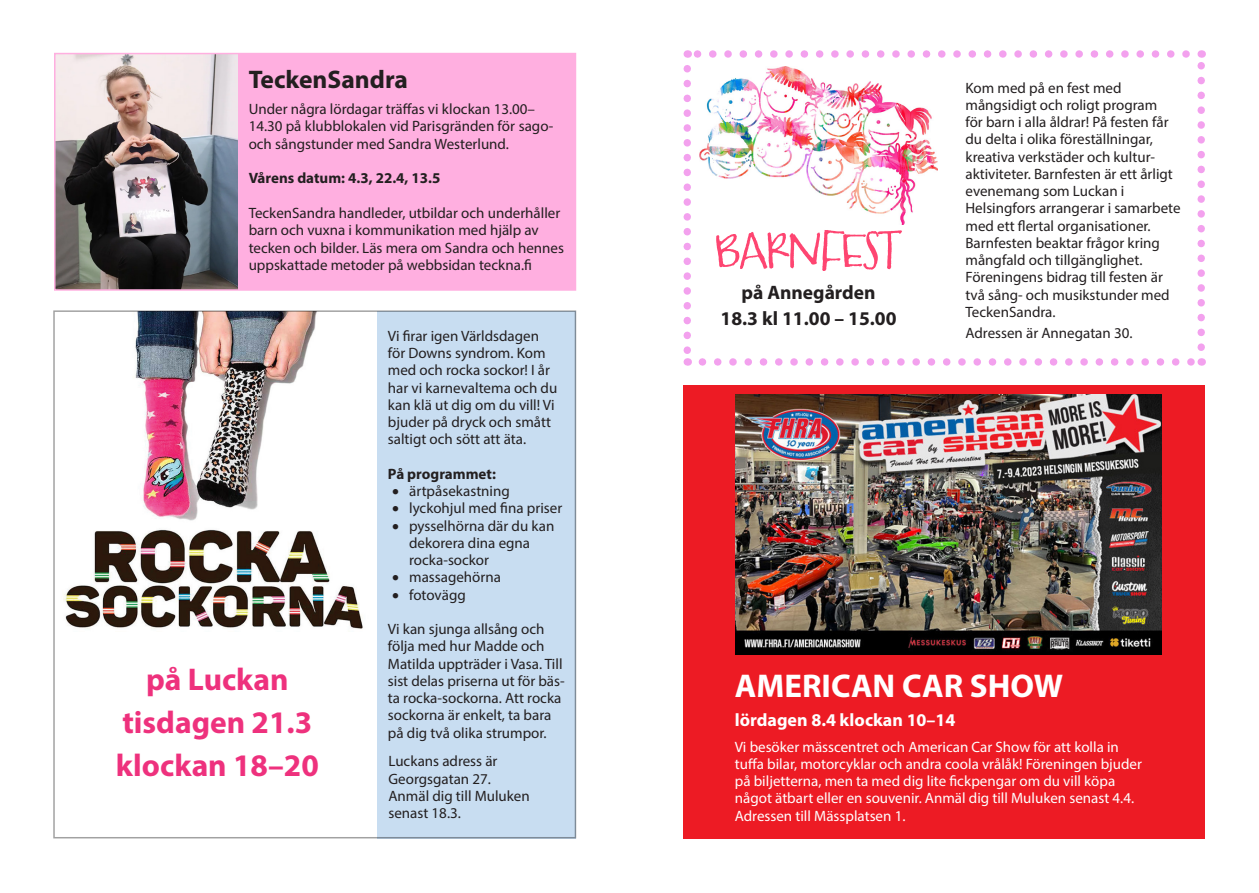
<style>
.page{position:relative;width:1259px;height:893px;background:#fff}
.page>*{position:absolute;margin:0;border:0;box-sizing:border-box;transform-origin:0 0}
.Första_rad{font:54px "Seasoned Hostess";letter-spacing:-.03em;color:#fe4571}
.Första_rad-2{font:700 33px "Myriad Pro";color:#fff}
.Första_rad-3{font:700 31.5px "Myriad Pro";color:#ee317d}
.Första_rad-4{font:700 25.5px "Myriad Pro";color:#231f20}
.Första_rad-5{font:700 19.5px "Myriad Pro";color:#231f20}
.Första_rad-6{font:700 18px "Myriad Pro";color:#fff}
.Första_rad-7{font:15px/17.2px "Myriad Pro";color:#231f20}
.Första_rad-8{font:15px/17.2px "Myriad Pro";color:#fff}
.Första_rad-9{font:700 15px "Myriad Pro";color:#231f20}
</style>
<div class="page">
<img style="left:63px;top:313px;width:300px;height:316px">
<div style="left:377px;top:311px;width:198px;height:528px;background:#c8ddf1"></div>
<div style="left:683px;top:386px;width:522px;height:453px;background:#ed1b24"></div>
<div style="left:55px;top:54px;width:520px;height:236px;background:#ffafe0"></div>
<img style="left:57px;top:56px;width:181px;height:232px">
<div style="left:54px;top:53px;width:522px;height:238px;border:2px solid #ffafe0"></div>
<img style="left:736px;top:395px;width:425px;height:260px">
<img style="left:700px;top:67px;width:237px;height:158px">
<svg style="left:702px;top:358px;width:491px;height:8px"></svg>
<svg style="left:695px;top:50px;width:491px;height:8px"></svg>
<svg style="left:683px;top:69px;width:8px;height:297px"></svg>
<svg style="left:1197px;top:50px;width:8px;height:297px"></svg>
<p class="Första_rad-4" style="left:249px;top:63px;width:161px">TeckenSandra</p>
<p class="Första_rad-7" style="left:249px;top:100px;width:305px">Under några lördagar träffas vi klockan 13.00–<br>14.30 på klubblokalen vid Parisgränden för sago&shy;och sångstunder med Sandra Westerlund.</p>
<p class="Första_rad-9" style="left:249px;top:168px;width:193px">Vårens datum: 4.3, 22.4, 13.5</p>
<p class="Första_rad-7" style="left:249px;top:204px;width:317px">TeckenSandra handleder, utbildar och underhåller barn och vuxna i kommunikation med hjälp av tecken och bilder. Läs mera om Sandra och hennes uppskattade metoder på webbsidan teckna.fi</p>
<p class="Första_rad" style="left:715px;top:215px;width:188px">BARNFEST</p>
<p class="Första_rad-5" style="left:741px;top:279px;width:136px">på Annegården</p>
<p class="Första_rad-5" style="left:720px;top:306px;width:177px">18.3 kl 11.00 – 15.00</p>
<p class="Första_rad-7" style="left:965px;top:79px;width:217px">Kom med på en fest med mångsidigt och roligt program<br>för barn i alla åldrar! På festen får du delta i olika föreställningar, kreativa verkstäder och kultur&shy;aktiviteter. Barnfesten är ett årligt evenemang som Luckan i<br>Helsingfors arrangerar i samarbete med ett flertal organisationer.<br>Barnfesten beaktar frågor kring mångfald och tillgänglighet.<br>Föreningens bidrag till festen är två sång- och musikstunder med<br>TeckenSandra.</p>
<p class="Första_rad-7" style="left:388px;top:327px;width:153px">Vi firar igen Världsdagen</p>
<p class="Första_rad-7" style="left:965px;top:324px;width:168px">Adressen är Annegatan 30.</p>
<p class="Första_rad-7" style="left:388px;top:344px;width:171px">för Downs syndrom. Kom med och rocka sockor! I år har vi karnevaltema och du kan klä ut dig om du vill! Vi bjuder på dryck och smått saltigt och sött att äta.</p>
<p class="Första_rad-9" style="left:388px;top:464px;width:109px">På programmet:</p>
<p class="Första_rad-7" style="left:392px;top:482px;width:119px">• ärtpåsekastning</p>
<p class="Första_rad-7" style="left:392px;top:499px;width:172px">• lyckohjul med fina priser</p>
<p class="Första_rad-7" style="left:409px;top:517px;width:147px;text-indent:-17px">• pysselhörna där du kan dekorera dina egna rocka-sockor</p>
<p class="Första_rad-7" style="left:392px;top:568px;width:110px">• massagehörna</p>
<p class="Första_rad-7" style="left:392px;top:586px;width:75px">• fotovägg</p>
<p class="Första_rad-7" style="left:388px;top:620px;width:178px">Vi kan sjunga allsång och följa med hur Madde och<br>Matilda uppträder i Vasa. Till sist delas priserna ut för bäs&shy;ta rocka-sockorna. Att rocka sockorna är enkelt, ta bara på dig två olika strumpor.</p>
<p class="Första_rad-3" style="left:146px;top:659px;width:144px">på Luckan</p>
<p class="Första_rad-3" style="left:122px;top:702px;width:191px">tisdagen 21.3</p>
<p class="Första_rad-3" style="left:116px;top:745px;width:204px">klockan 18–20</p>
<p class="Första_rad-7" style="left:388px;top:752px;width:110px">Luckans adress är</p>
<p class="Första_rad-7" style="left:388px;top:770px;width:104px">Georgsgatan 27.</p>
<p class="Första_rad-7" style="left:388px;top:787px;width:143px">Anmäl dig till Muluken senast 18.3.</p>
<p class="Första_rad-2" style="left:735px;top:664px;width:330px">AMERICAN CAR SHOW</p>
<p class="Första_rad-6" style="left:735px;top:708px;width:222px">lördagen 8.4 klockan 10–14</p>
<p class="Första_rad-8" style="left:735px;top:738px;width:409px">Vi besöker mässcentret och American Car Show för att kolla in tuffa bilar, motorcyklar och andra coola vrålåk! Föreningen bjuder på biljetterna, men ta med dig lite fickpengar om du vill köpa något ätbart eller en souvenir. Anmäl dig till Muluken senast 4.4.<br>Adressen till Mässplatsen 1.</p>
</div>
